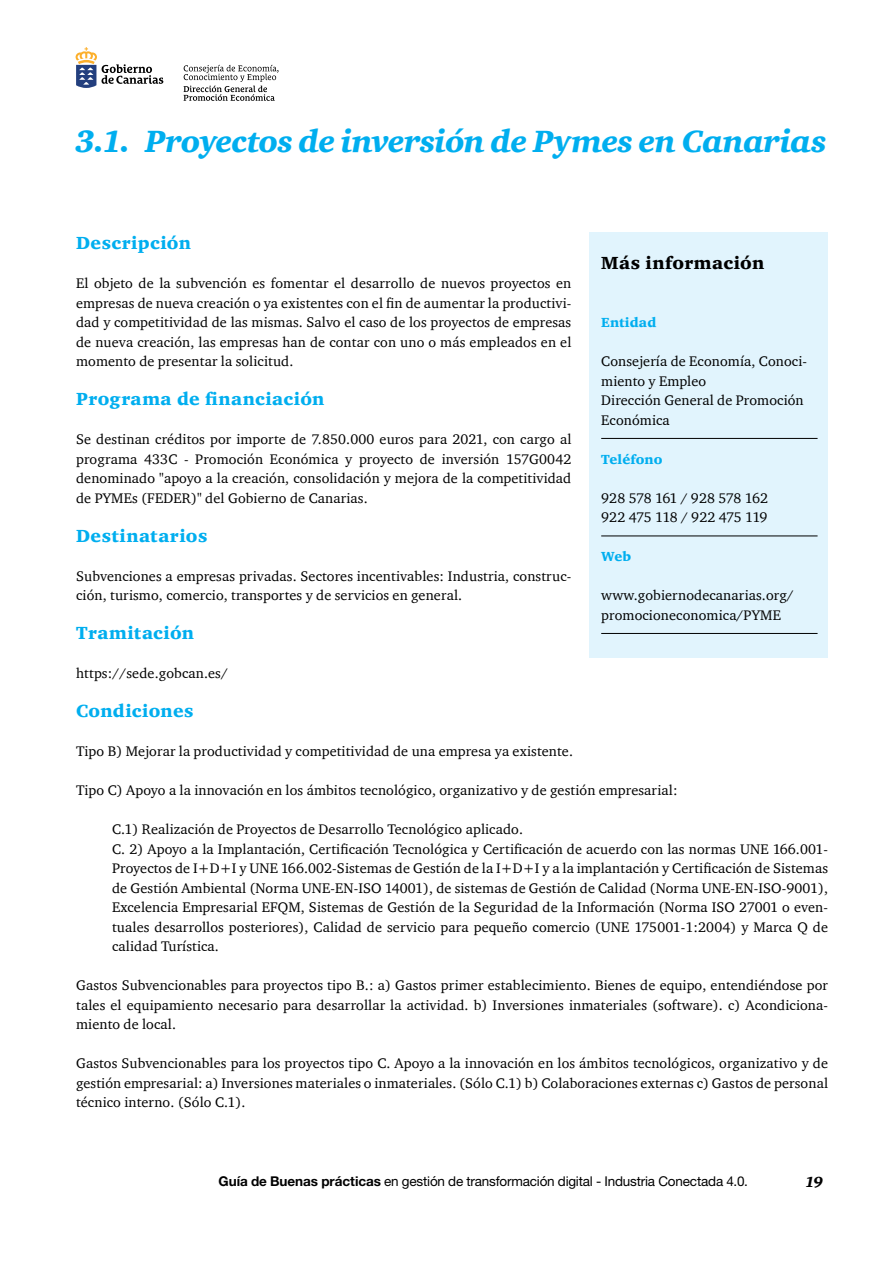
<style>
.page{position:relative;width:893px;height:1263px;background:#fff}
.page>*{position:absolute;margin:0;border:0;box-sizing:border-box;transform-origin:0 0}
.t1{font:31.5px "Charter ITC Blac Ital";letter-spacing:-.015em;color:#00aeef}
.t2{font:18px "Charter ITC Blac";letter-spacing:.025em;color:#00aeef}
.t3{font:18px "Charter ITC Blac";letter-spacing:.025em;color:#000}
.t4{font:15px "Charter ITC Blac Ital";color:#000}
.t5{font:14.25px/19.5px "Charter ITC";letter-spacing:.01em;color:#000}
.t6{font:14.25px/19.5px "Charter ITC";letter-spacing:-.015em;color:#000}
.t7{font:13.5px "Helvetica Neue LT Std";letter-spacing:-.015em;color:#000}
.t8{font:13.5px "Charter ITC Blac";letter-spacing:.01em;color:#00aeef}
.s1{font-weight:700}
</style>
<div class="page">
<div style="left:589px;top:232px;width:239px;height:426px;background:#e1f4fd"></div>
<hr style="left:601px;top:438px;width:216px;height:1px;background:#000">
<hr style="left:601px;top:536px;width:216px;height:1px;background:#000">
<hr style="left:601px;top:633px;width:216px;height:1px;background:#000">
<svg style="left:76px;top:47px;width:87px;height:41px"></svg>
<svg style="left:184px;top:65px;width:94px;height:36px"></svg>
<h1 class="t1" style="left:75px;top:121px;width:753px">3.1. Proyectos de inversión de Pymes en Canarias</h1>
<p class="t2" style="left:76px;top:232px;width:116px">Descripción</p>
<p class="t5" style="left:76px;top:273px;width:497px;text-align:justify">El objeto de la subvención es fomentar el desarrollo de nuevos proyectos en empresas de nueva creación o ya existentes con el fin de aumentar la productivi&shy;dad y competitividad de las mismas. Salvo el caso de los proyectos de empresas de nueva creación, las empresas han de contar con uno o más empleados en el momento de presentar la solicitud.</p>
<p class="t2" style="left:76px;top:388px;width:250px">Programa de financiación</p>
<p class="t5" style="left:76px;top:429px;width:497px;text-align:justify">Se destinan créditos por importe de 7.850.000 euros para 2021, con cargo al programa 433C - Promoción Económica y proyecto de inversión 157G0042 denominado "apoyo a la creación, consolidación y mejora de la competitividad de PYMEs (FEDER)" del Gobierno de Canarias.</p>
<p class="t2" style="left:76px;top:524px;width:133px">Destinatarios</p>
<p class="t5" style="left:76px;top:566px;width:497px">Subvenciones a empresas privadas. Sectores incentivables: Industria, construc&shy;ción, turismo, comercio, transportes y de servicios en general.</p>
<p class="t2" style="left:76px;top:622px;width:120px">Tramitación</p>
<p class="t5" style="left:76px;top:663px;width:153px">https://sede.gobcan.es/</p>
<p class="t2" style="left:76px;top:700px;width:119px">Condiciones</p>
<p class="t5" style="left:76px;top:741px;width:498px">Tipo B) Mejorar la productividad y competitividad de una empresa ya existente.</p>
<p class="t5" style="left:76px;top:780px;width:603px">Tipo C) Apoyo a la innovación en los ámbitos tecnológico, organizativo y de gestión empresarial:</p>
<p class="t5" style="left:112px;top:819px;width:717px">C.1) Realización de Proyectos de Desarrollo Tecnológico aplicado.<br>C. 2) Apoyo a la Implantación, Certificación Tecnológica y Certificación de acuerdo con las normas UNE 166.001- Proyectos de I+D+I y UNE 166.002-Sistemas de Gestión de la I+D+I y a la implantación y Certificación de Sistemas de Gestión Ambiental (Norma UNE-EN-ISO 14001), de sistemas de Gestión de Calidad (Norma UNE-EN-ISO-9001), Excelencia Empresarial EFQM, Sistemas de Gestión de la Seguridad de la Información (Norma ISO 27001 o even&shy;tuales desarrollos posteriores), Calidad de servicio para pequeño comercio (UNE 175001-1:2004) y Marca Q de calidad Turística.</p>
<p class="t5" style="left:76px;top:975px;width:753px;text-align:justify">Gastos Subvencionables para proyectos tipo B.: a) Gastos primer establecimiento. Bienes de equipo, entendiéndose por tales el equipamiento necesario para desarrollar la actividad. b) Inversiones inmateriales (software). c) Acondiciona&shy;miento de local.</p>
<p class="t5" style="left:76px;top:1053px;width:753px;text-align:justify">Gastos Subvencionables para los proyectos tipo C. Apoyo a la innovación en los ámbitos tecnológicos, organizativo y de gestión empresarial: a) Inversiones materiales o inmateriales. (Sólo C.1) b) Colaboraciones externas c) Gastos de personal técnico interno. (Sólo C.1).</p>
<p class="t3" style="left:601px;top:251px;width:165px">Más información</p>
<p class="t8" style="left:601px;top:314px;width:57px">Entidad</p>
<p class="t5" style="left:601px;top:351px;width:207px">Consejería de Economía, Conoci&shy;miento y Empleo<br>Dirección General de Promoción<br>Económica</p>
<p class="t8" style="left:601px;top:451px;width:63px">Teléfono</p>
<p class="t6" style="left:601px;top:488px;width:168px">928 578 161 / 928 578 162<br>922 475 118 / 922 475 119</p>
<p class="t8" style="left:601px;top:548px;width:31px">Web</p>
<p class="t5" style="left:601px;top:585px;width:194px">www.gobiernodecanarias.org/ promocioneconomica/PYME</p>
<p class="t7" style="left:219px;top:1173px;width:531px"><span class="s1">Guía de Buenas prácticas</span> en gestión de transformación digital - Industria Conectada 4.0.</p>
<p class="t4" style="left:805px;top:1173px;width:19px">19</p>
</div>
